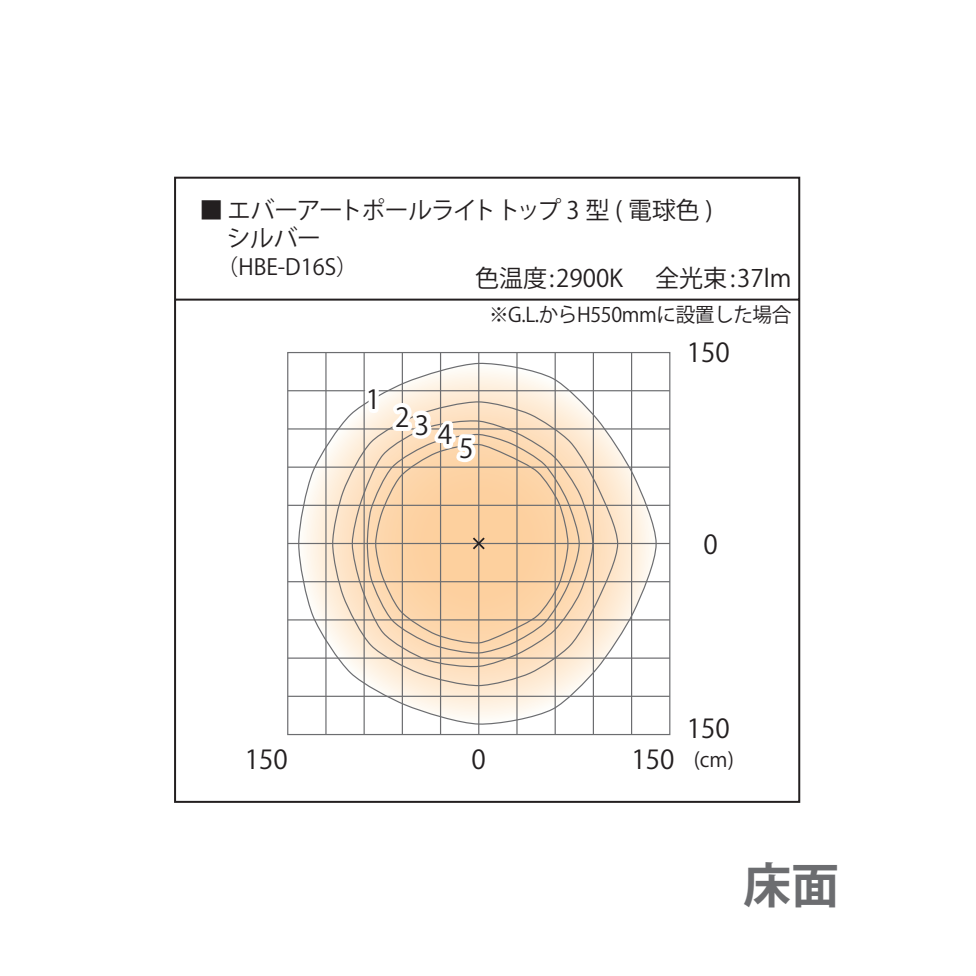
<style>
.page{position:relative;width:976px;height:976px;background:#fff}
.page>*{position:absolute;margin:0;border:0;box-sizing:border-box;transform-origin:0 0}
.t1{font:700 48px "Koz Go Pro";color:#6c6d70}
.t2{font:26px "Koz Go Pro";color:#231f20}
.t3{font:24px "Koz Go Pro";letter-spacing:-.06em;color:#231f20}
.t4{font:24px "Koz Go Pro";letter-spacing:-.01em;color:#231f20}
.t5{font:22px "Koz Go Pro";color:#231f20}
.t6{font:20px "Koz Go Pro";letter-spacing:-.02em;color:#231f20}
</style>
<div class="page">
<svg style="left:174px;top:176px;width:627px;height:627px"></svg>
<hr style="left:287px;top:695px;width:382px;height:1px;background:#6c6d70">
<hr style="left:287px;top:657px;width:382px;height:1px;background:#6c6d70">
<hr style="left:287px;top:619px;width:382px;height:1px;background:#6c6d70">
<hr style="left:287px;top:580px;width:382px;height:2px;background:#6c6d70">
<hr style="left:287px;top:542px;width:382px;height:2px;background:#6c6d70">
<hr style="left:287px;top:504px;width:382px;height:2px;background:#6c6d70">
<hr style="left:287px;top:466px;width:382px;height:1px;background:#6c6d70">
<hr style="left:287px;top:428px;width:382px;height:1px;background:#6c6d70">
<hr style="left:287px;top:390px;width:382px;height:1px;background:#6c6d70">
<hr style="left:325px;top:352px;width:1px;height:382px;background:#6c6d70">
<hr style="left:363px;top:352px;width:2px;height:382px;background:#6c6d70">
<hr style="left:401px;top:352px;width:2px;height:382px;background:#6c6d70">
<hr style="left:439px;top:352px;width:2px;height:382px;background:#6c6d70">
<hr style="left:478px;top:352px;width:1px;height:382px;background:#6c6d70">
<hr style="left:516px;top:352px;width:1px;height:382px;background:#6c6d70">
<hr style="left:554px;top:352px;width:1px;height:382px;background:#6c6d70">
<hr style="left:592px;top:352px;width:2px;height:382px;background:#6c6d70">
<hr style="left:630px;top:352px;width:2px;height:382px;background:#6c6d70">
<div style="left:287px;top:352px;width:383px;height:382px;border:1px solid #6c6d70"></div>
<svg style="left:297px;top:362px;width:360px;height:363px"></svg>
<svg style="left:359px;top:377px;width:120px;height:89px"></svg>
<svg style="left:472px;top:537px;width:12px;height:12px"></svg>
<p class="t3" style="left:199px;top:194px;width:514px">■ エバーアートポールライト トップ 3 型 ( 電球色 )</p>
<p class="t4" style="left:227px;top:222px;width:96px">シルバー</p>
<p class="t5" style="left:216px;top:252px;width:143px">（HBE-D16S）</p>
<h2 class="t2" style="left:365px;top:382px;width:16px">1</h2>
<p class="t4" style="left:475px;top:263px;width:149px">色温度:2900K</p>
<p class="t4" style="left:655px;top:263px;width:138px">全光束:37lm</p>
<p class="t6" style="left:489px;top:302px;width:304px">※G.L.からH550mmに設置した場合</p>
<h2 class="t2" style="left:686px;top:335px;width:44px">150</h2>
<h2 class="t2" style="left:395px;top:404px;width:36px">23</h2>
<h2 class="t2" style="left:438px;top:418px;width:16px">4</h2>
<h2 class="t2" style="left:459px;top:431px;width:16px">5</h2>
<h2 class="t2" style="left:703px;top:527px;width:16px">0</h2>
<h2 class="t2" style="left:686px;top:711px;width:44px">150</h2>
<h2 class="t2" style="left:244px;top:742px;width:44px">150</h2>
<h2 class="t2" style="left:471px;top:742px;width:16px">0</h2>
<h2 class="t2" style="left:631px;top:742px;width:44px">150</h2>
<p class="t6" style="left:693px;top:746px;width:42px">(cm)</p>
<h1 class="t1" style="left:743px;top:854px;width:97px">床面</h1>
</div>
